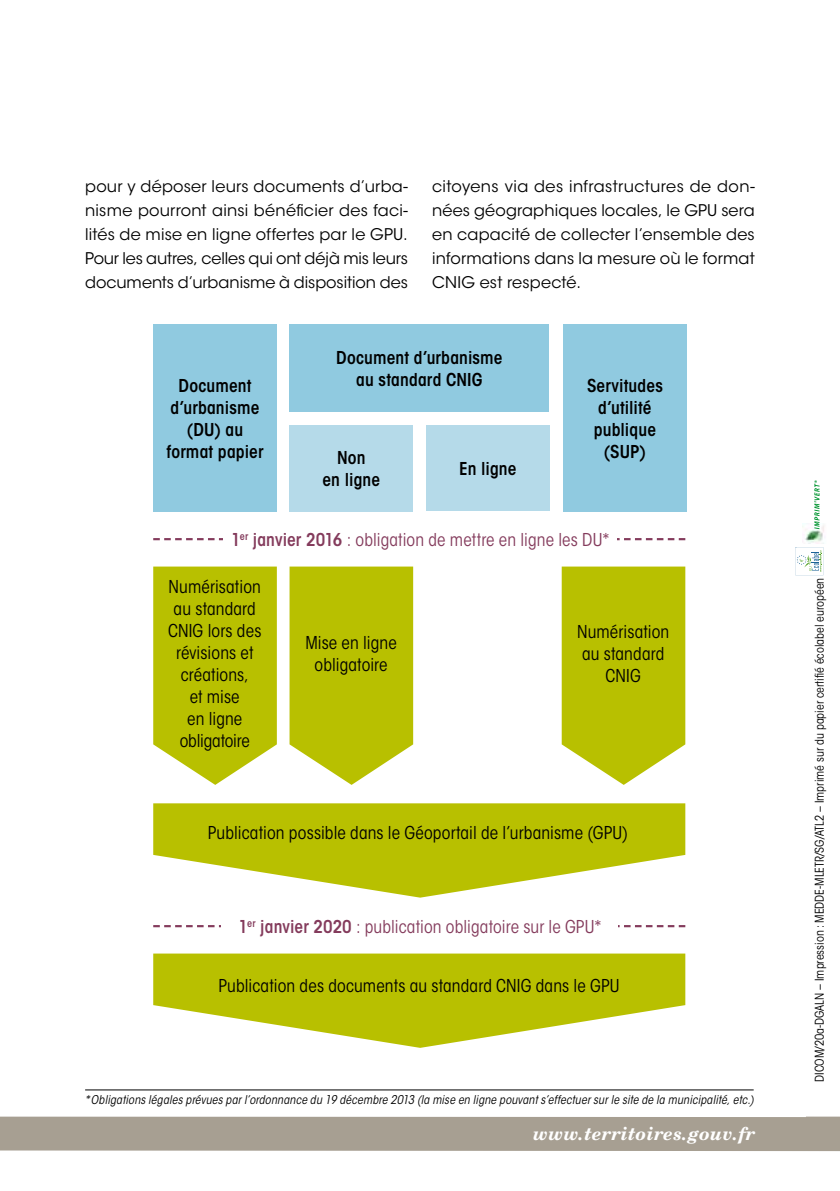
<style>
.page{position:relative;width:840px;height:1191px;background:#fff}
.page>*{position:absolute;margin:0;border:0;box-sizing:border-box;transform-origin:0 0}
.t1{font:italic 700 18px "New Century Schlbk LT Std";letter-spacing:.02em;color:#fff}
.t2{font:condensed 17.6px/22px "ITC Avant Garde Std";letter-spacing:.005em;color:#000;text-align:center}
.t3{font:600 condensed 17.6px/22px "ITC Avant Garde Std";letter-spacing:.01em;color:#000;text-align:center}
.t4{font:condensed 17.6px "ITC Avant Garde Std";letter-spacing:.005em;color:#843b5c}
.t5{font:16px/24px "ITC Avant Garde Std";color:#000;text-align:justify}
.t6{font:italic condensed 12px "ITC Avant Garde Std";letter-spacing:.015em;color:#000}
.t7{font:condensed 12px "ITC Avant Garde Std";color:#000}
.s1{font-weight:600}
</style>
<div class="page">
<div style="left:0;top:1116px;width:839px;height:35px;background:#a79f92"></div>
<svg style="left:795px;top:547px;width:28px;height:28px"></svg>
<img style="left:802px;top:524px;width:22px;height:20px">
<svg style="left:813px;top:524px;width:6px;height:5px"></svg>
<div style="left:153px;top:324px;width:124px;height:188px;background:#90cae0"></div>
<div style="left:563px;top:324px;width:123px;height:188px;background:#90cae0"></div>
<div style="left:289px;top:324px;width:260px;height:88px;background:#90cae0"></div>
<div style="left:426px;top:425px;width:123px;height:86px;background:#b5dae9"></div>
<div style="left:289px;top:425px;width:124px;height:87px;background:#b5dae9"></div>
<svg style="left:153px;top:538px;width:532px;height:2px"></svg>
<div style="left:223px;top:526px;width:393px;height:26px;background:#fff"></div>
<svg style="left:153px;top:925px;width:532px;height:2px"></svg>
<div style="left:221px;top:913px;width:397px;height:26px;background:#fff"></div>
<svg style="left:153px;top:566px;width:124px;height:219px;background:#bfc619"></svg>
<svg style="left:153px;top:803px;width:532px;height:94px;fill:#b8c000"></svg>
<svg style="left:153px;top:953px;width:532px;height:94px;fill:#b8c000"></svg>
<svg style="left:289px;top:566px;width:124px;height:219px;background:#bfc61a"></svg>
<svg style="left:561px;top:566px;width:124px;height:219px;background:#bfc61a"></svg>
<hr style="left:85px;top:1089px;width:668px;height:1px;background:#000">
<p class="t5" style="left:85px;top:174px;width:324px">pour y déposer leurs documents d’urba&shy;nisme pourront ainsi bénéficier des faci&shy;lités de mise en ligne offertes par le GPU.<br>Pour les autres, celles qui ont déjà mis leurs documents d’urbanisme à disposition des</p>
<p class="t5" style="left:432px;top:174px;width:324px">citoyens via des infrastructures de don&shy;nées géographiques locales, le GPU sera en capacité de collecter l’ensemble des informations dans la mesure où le format CNIG est respecté.</p>
<p class="t3" style="left:336px;top:346px;width:168px">Document d’urbanisme au standard CNIG</p>
<p class="t3" style="left:166px;top:374px;width:98px">Document d’urbanisme (DU) au format papier</p>
<p class="t3" style="left:586px;top:374px;width:77px">Servitudes d’utilité publique (SUP)</p>
<p class="t3" style="left:322px;top:446px;width:59px">Non<br>en ligne</p>
<p class="t3" style="left:459px;top:457px;width:59px">En ligne</p>
<p class="t4" style="left:231px;top:529px;width:379px"><span class="s1">1</span><sup>er</sup> <span class="s1">janvier 2016</span> : obligation de mettre en ligne les DU*</p>
<p class="t2" style="left:168px;top:575px;width:95px">Numérisation au standard<br>CNIG lors des révisions et créations,<br>et mise<br>en ligne obligatoire</p>
<p class="t2" style="left:305px;top:632px;width:93px">Mise en ligne obligatoire</p>
<p class="t2" style="left:576px;top:621px;width:94px">Numérisation au standard<br>CNIG</p>
<p class="t2" style="left:208px;top:822px;width:421px">Publication possible dans le Géoportail de l’urbanisme (GPU)</p>
<p class="t4" style="left:238px;top:915px;width:364px"><span class="s1">1</span><sup>er</sup> <span class="s1">janvier 2020</span> : publication obligatoire sur le GPU*</p>
<p class="t2" style="left:218px;top:974px;width:402px">Publication des documents au standard CNIG dans le GPU</p>
<p class="t6" style="left:85px;top:1092px;width:669px">*Obligations légales prévues par l’ordonnance du 19 décembre 2013 (la mise en ligne pouvant s’effectuer sur le site de la municipalité, etc.)</p>
<p class="t1" style="left:532px;top:1122px;width:224px">www.territoires.gouv.fr</p>
<p class="t7" style="left:811px;top:1081px;width:505px;rotate:-90deg">DICOM/20a-DGALN – Impression : MEDDE-MLETR/SG/ATL2 – Imprimé sur du papier certifié écolabel européen</p>
</div>
